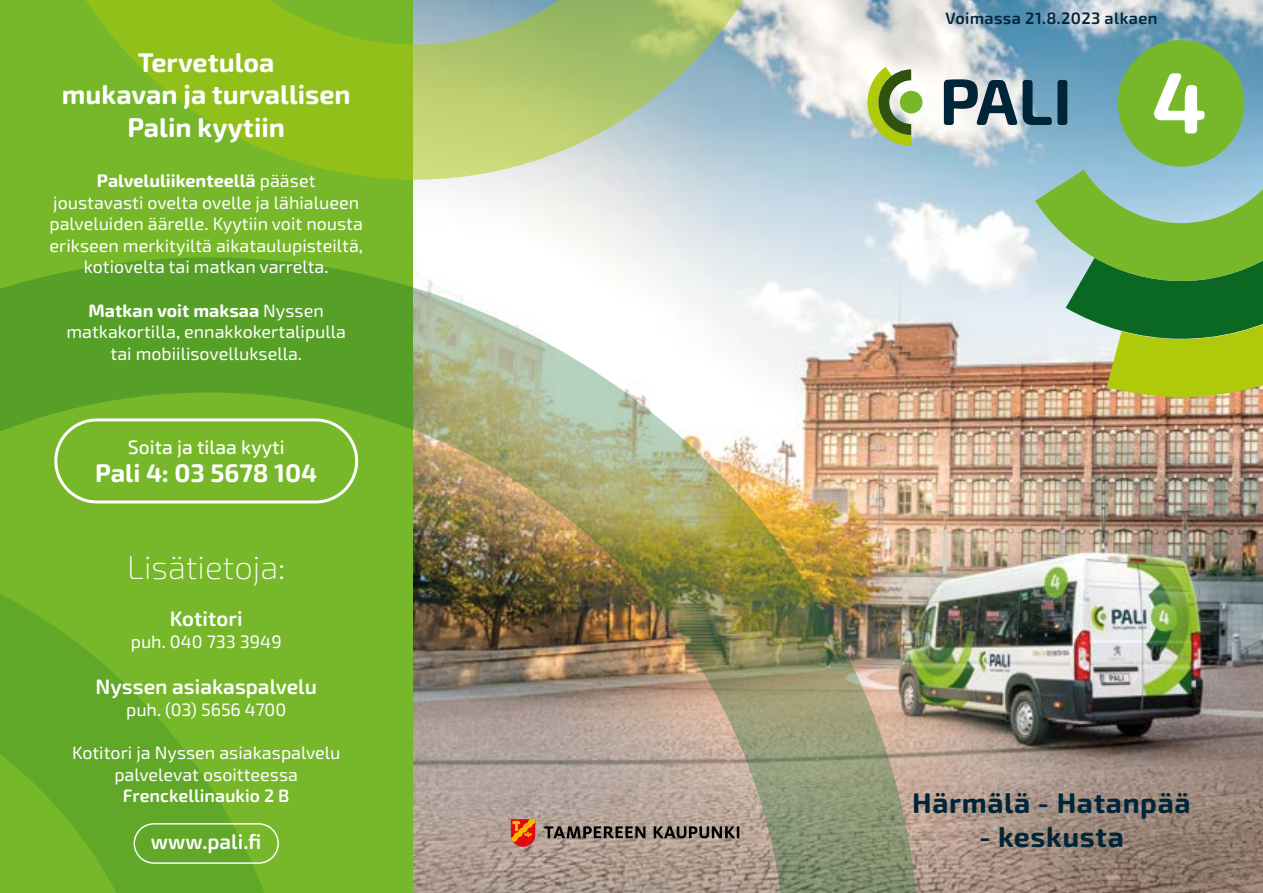
<style>
.page{position:relative;width:1263px;height:893px;background:#fff}
.page>*{position:absolute;margin:0;border:0;box-sizing:border-box;transform-origin:0 0}
.t1{font:700 87.15px "Exo Soft";color:#fff}
.t2{font:200 33px "Exo Soft";color:#fff}
.t3{font:700 28.5px "Exo Soft";letter-spacing:.02em;color:#002539}
.t4{font:700 27px "Exo Soft";color:#fff}
.t5{font:700 25.5px "Exo Soft";color:#fff}
.t6{font:600 21px "Exo Soft";color:#fff}
.t7{font:500 19.5px "Exo Soft";color:#fff}
.t8{font:18px "Exo Soft";color:#fff}
.t9{font:700 18px "Exo Soft";color:#fff}
.t10{font:600 18px "Exo Soft";color:#fff}
.t11{font:600 16.5px "Exo Soft";letter-spacing:.02em;color:#002539}
.s1{font-weight:400}
</style>
<div class="page">
<img style="left:412px;top:0;width:851px;height:893px">
<div style="left:0;top:0;width:412px;height:893px;background:#76b82a"></div>
<img style="left:0;top:257px;width:920px;height:636px">
<svg style="left:0;top:527px;width:302px;height:366px"></svg>
<svg style="left:86px;top:0;width:719px;height:180px"></svg>
<svg style="left:1035px;top:135px;width:228px;height:266px;background:#85b16b"></svg>
<div style="left:1118px;top:40px;width:126px;height:127px;background:#76b82a;border-radius:50%"></div>
<svg style="left:944px;top:79px;width:123px;height:46px;background:#5e7a89"></svg>
<svg style="left:867px;top:67px;width:44px;height:79px;background:#9bb163"></svg>
<div style="left:900px;top:91px;width:22px;height:23px;background:#76b82a;border-radius:50%"></div>
<svg style="left:511px;top:819px;width:24px;height:28px"></svg>
<svg style="left:544px;top:826px;width:195px;height:12px;background:#605751"></svg>
<div style="left:54px;top:418px;width:304px;height:85px;border:3px solid #fff;border-radius:41px"></div>
<div style="left:134px;top:823px;width:145px;height:41px;border:1px solid #fff;border-radius:20px"></div>
<p class="t4" style="left:138px;top:46px;width:138px">Tervetuloa</p>
<p class="t4" style="left:62px;top:79px;width:291px">mukavan ja turvallisen</p>
<p class="t4" style="left:127px;top:111px;width:159px">Palin kyytiin</p>
<p class="t9" style="left:97px;top:170px;width:220px">Palveluliikenteellä <span class="s1">pääset</span></p>
<p class="t8" style="left:53px;top:192px;width:307px">joustavasti ovelta ovelle ja lähialueen</p>
<p class="t8" style="left:49px;top:213px;width:315px">palveluiden äärelle. Kyytiin voit nousta</p>
<p class="t8" style="left:50px;top:235px;width:315px">erikseen merkityiltä aikataulupisteiltä,</p>
<p class="t8" style="left:84px;top:257px;width:246px">kotiovelta tai matkan varrelta.</p>
<p class="t9" style="left:89px;top:300px;width:237px">Matkan voit maksaa <span class="s1">Nyssen</span></p>
<p class="t8" style="left:66px;top:321px;width:281px">matkakortilla, ennakkokertalipulla</p>
<p class="t8" style="left:110px;top:343px;width:193px">tai mobiilisovelluksella.</p>
<p class="t7" style="left:128px;top:435px;width:158px">Soita ja tilaa kyyti</p>
<p class="t5" style="left:95px;top:458px;width:224px">Pali 4: 03 5678 104</p>
<p class="t2" style="left:127px;top:549px;width:160px">Lisätietoja:</p>
<p class="t6" style="left:170px;top:606px;width:74px">Kotitori</p>
<p class="t8" style="left:131px;top:631px;width:152px">puh. 040 733 3949</p>
<p class="t6" style="left:95px;top:675px;width:223px">Nyssen asiakaspalvelu</p>
<p class="t8" style="left:126px;top:699px;width:162px">puh. (03) 5656 4700</p>
<p class="t8" style="left:72px;top:742px;width:270px">Kotitori ja Nyssen asiakaspalvelu</p>
<p class="t8" style="left:114px;top:764px;width:185px">palvelevat osoitteessa</p>
<p class="t10" style="left:123px;top:785px;width:168px">Frenckellinaukio 2 B</p>
<p class="t6" style="left:151px;top:829px;width:112px">www.pali.fi</p>
<p class="t11" style="left:945px;top:9px;width:214px">Voimassa 21.8.2023 alkaen</p>
<p class="t1" style="left:1152px;top:51px;width:57px">4</p>
<p class="t3" style="left:912px;top:786px;width:280px">Härmälä - Hatanpää</p>
<p class="t3" style="left:979px;top:820px;width:146px">- keskusta</p>
</div>
